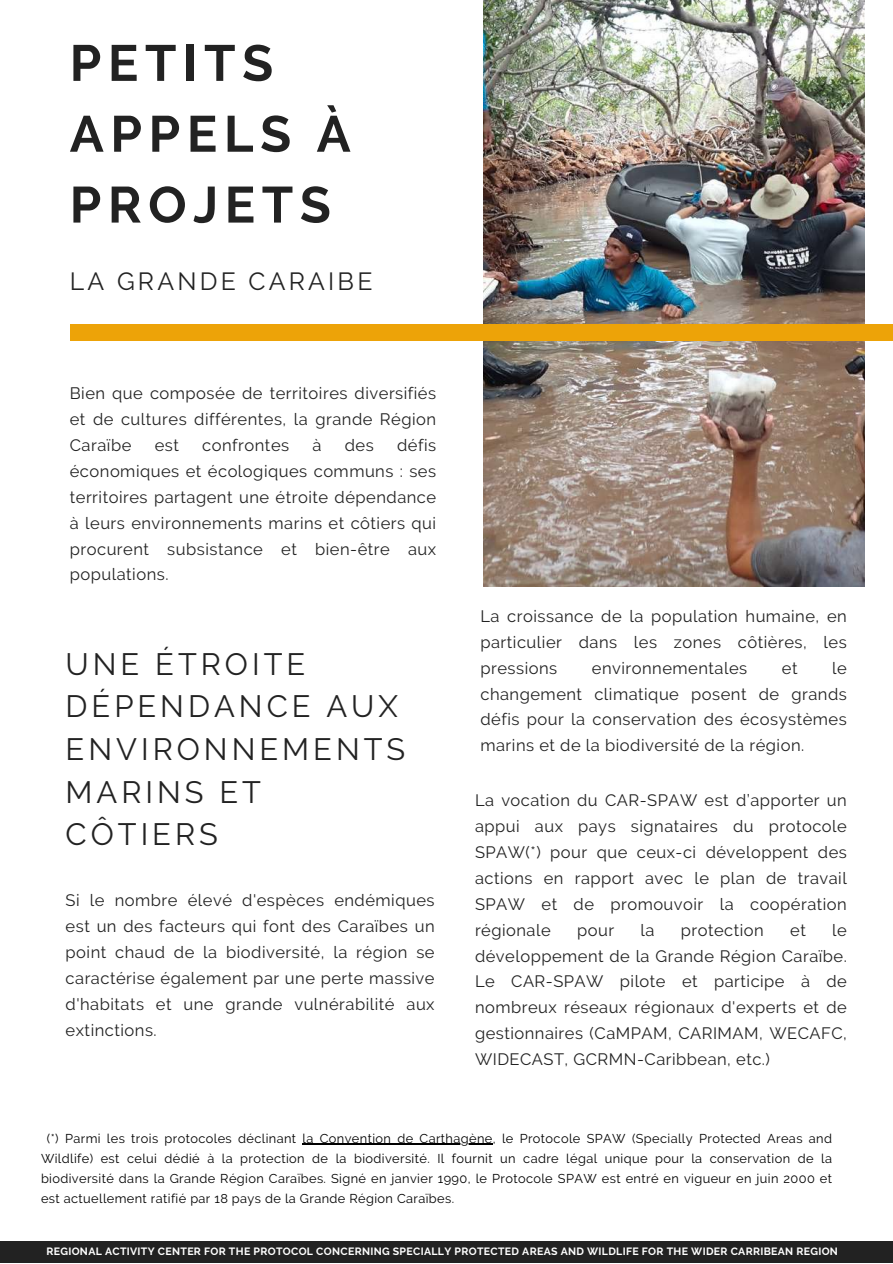
<style>
.page{position:relative;width:893px;height:1264px;background:#fff}
.page>*{position:absolute;margin:0;border:0;box-sizing:border-box;transform-origin:0 0}
.t1{font:700 50.7px/70.8px "Raleway";letter-spacing:.13em;color:#222}
.t2{font:30.75px/42.8px "Raleway";letter-spacing:.13em;color:#222}
.t3{font:24.75px "Raleway";letter-spacing:.13em;color:#222}
.t4{font:16.5px/25.8px "Raleway";letter-spacing:.03em;color:#222;text-align:justify}
.t5{font:12.75px/20.2px "Raleway";letter-spacing:.03em;color:#000;text-align:justify}
.t6{font:700 10.5px "Raleway";letter-spacing:.03em;color:#fff}
</style>
<div class="page">
<img style="left:483px;top:0;width:381px;height:586px">
<hr style="left:302px;top:1143px;width:190px;height:1px;background:#000">
<div style="left:70px;top:324px;width:822px;height:17px;background:#eda308"></div>
<div style="left:0;top:1240px;width:892px;height:22px;background:#222"></div>
<h1 class="t1" style="left:70px;top:28px;width:282px">PETITS<br>APPELS À<br>PROJETS</h1>
<h3 class="t3" style="left:70px;top:267px;width:304px">LA GRANDE CARAIBE</h3>
<p class="t4" style="left:70px;top:381px;width:368px">Bien que composée de territoires diversifiés et de cultures différentes, la grande Région Caraïbe</p>
<p class="t4" style="left:70px;top:432px;width:368px;text-indent:327px">défis économiques et écologiques communs : ses territoires partagent une étroite dépendance à leurs environnements marins et côtiers qui procurent subsistance et bien-être aux populations.</p>
<p class="t4" style="left:155px;top:432px;width:26px">est</p>
<p class="t4" style="left:202px;top:432px;width:88px">confrontes</p>
<p class="t4" style="left:312px;top:432px;width:11px">à</p>
<p class="t4" style="left:345px;top:432px;width:30px">des</p>
<h2 class="t2" style="left:66px;top:642px;width:341px">UNE ÉTROITE<br>DÉPENDANCE AUX<br>ENVIRONNEMENTS<br>MARINS ET<br>CÔTIERS</h2>
<p class="t4" style="left:66px;top:887px;width:370px">Si le nombre élevé d'espèces endémiques est un des facteurs qui font des Caraïbes un point chaud de la biodiversité, la région se caractérise également par une perte massive d'habitats et une grande vulnérabilité aux extinctions.</p>
<p class="t4" style="left:480px;top:603px;width:368px">La croissance de la population humaine, en particulier dans les zones côtières, les pressions</p>
<p class="t4" style="left:480px;top:655px;width:368px;text-indent:352px">le changement climatique posent de grands défis pour la conservation des écosystèmes marins et de la biodiversité de la région.</p>
<p class="t4" style="left:591px;top:655px;width:157px">environnementales</p>
<p class="t4" style="left:781px;top:655px;width:17px">et</p>
<p class="t4" style="left:475px;top:787px;width:373px">La vocation du CAR-SPAW est d’apporter un appui aux pays signataires du protocole SPAW(*) pour que ceux-ci développent des actions en rapport avec le plan de travail SPAW et de promouvoir la coopération régionale</p>
<p class="t4" style="left:475px;top:917px;width:373px;text-indent:357px">le développement de la Grande Région Caraïbe.<br>Le CAR-SPAW pilote et participe à de nombreux réseaux régionaux d'experts et de gestionnaires (CaMPAM, CARIMAM, WECAFC, WIDECAST, GCRMN-Caribbean, etc.)</p>
<p class="t4" style="left:577px;top:917px;width:39px">pour</p>
<p class="t4" style="left:640px;top:917px;width:15px">la</p>
<p class="t4" style="left:680px;top:917px;width:84px">protection</p>
<p class="t4" style="left:790px;top:917px;width:17px">et</p>
<p class="t5" style="left:41px;top:1127px;width:792px;text-indent:6px">(*) Parmi les trois protocoles déclinant la Convention de Carthagène, le Protocole SPAW (Specially Protected Areas and Wildlife) est celui dédié à la protection de la biodiversité. Il fournit un cadre légal unique pour la conservation de la biodiversité dans la Grande Région Caraïbes. Signé en janvier 1990, le Protocole SPAW est entré en vigueur en juin 2000 et est actuellement ratifié par 18 pays de la Grande Région Caraïbes.</p>
<p class="t6" style="left:46px;top:1244px;width:793px">REGIONAL ACTIVITY CENTER FOR THE PROTOCOL CONCERNING SPECIALLY PROTECTED AREAS AND WILDLIFE FOR THE WIDER CARRIBEAN REGION</p>
</div>
